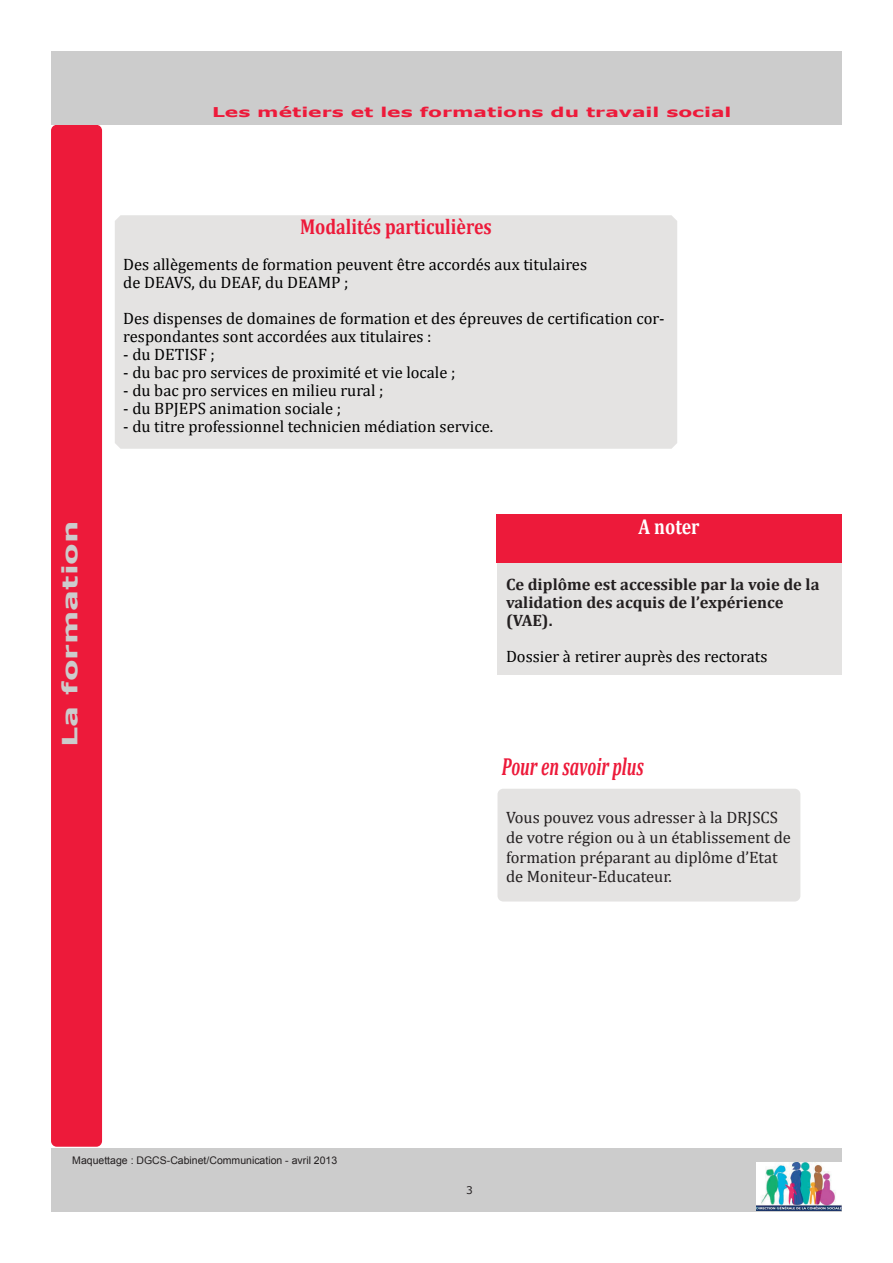
<style>
.page{position:relative;width:893px;height:1263px;background:#fff}
.page>*{position:absolute;margin:0;border:0;box-sizing:border-box;transform-origin:0 0}
.t1{font:italic 700 24.75px "Cambria";color:#ed1a3a;scale:.67 1}
.t2{font:700 21.6px "Cambria";color:#ed1a3a;scale:.83 1}
.t3{font:700 21.6px "Cambria";color:#fff;scale:.83 1}
.t4{font:700 21px "Verdana";color:#ccc;scale:1.5 1}
.t5{font:16.5px/18px "Cambria";color:#000}
.t6{font:16.5px/19.8px "Cambria";color:#231f20}
.t7{font:700 16.5px/18px "Cambria";color:#231f20}
.t8{font:700 13.5px "Verdana";color:#ed1a3a;scale:1.5 1}
.t9{font:10.5px "Arial";color:#231f20}
.t10{font:10.5px "Verdana";color:#231f20}
</style>
<div class="page">
<div style="left:51px;top:125px;width:51px;height:1022px;background:#ed1a3a;border-radius:6px"></div>
<div style="left:497px;top:789px;width:303px;height:112px;background:#e4e3e2;border-radius:6px"></div>
<div style="left:115px;top:215px;width:562px;height:234px;background:#e4e3e2"></div>
<div style="left:497px;top:558px;width:345px;height:116px;background:#e4e3e2"></div>
<div style="left:496px;top:514px;width:346px;height:49px;background:#ed1a3a"></div>
<div style="left:51px;top:51px;width:791px;height:73px;background:#ccc"></div>
<div style="left:51px;top:1148px;width:791px;height:64px;background:#ccc"></div>
<img style="left:757px;top:1162px;width:85px;height:49px">
<p class="t8" style="left:212px;top:103px;width:348px">Les métiers et les formations du travail social</p>
<p class="t4" style="left:56px;top:747px;width:152px;rotate:-90deg">La formation</p>
<h2 class="t2" style="left:300px;top:214px;width:233px">Modalités particulières</h2>
<p class="t5" style="left:123px;top:255px;width:465px">Des allègements de formation peuvent être accordés aux titulaires de DEAVS, du DEAF, du DEAMP ;</p>
<p class="t5" style="left:123px;top:309px;width:543px">Des dispenses de domaines de formation et des épreuves de certification cor&shy;respondantes sont accordées aux titulaires :</p>
<p class="t5" style="left:123px;top:345px;width:93px">- du DETISF ;</p>
<p class="t5" style="left:123px;top:363px;width:334px">- du bac pro services de proximité et vie locale ;</p>
<p class="t5" style="left:123px;top:381px;width:262px">- du bac pro services en milieu rural ;</p>
<p class="t5" style="left:123px;top:399px;width:219px">- du BPJEPS animation sociale ;</p>
<p class="t5" style="left:123px;top:417px;width:371px">- du titre professionnel technicien médiation service.</p>
<h2 class="t3" style="left:639px;top:513px;width:75px">A noter</h2>
<p class="t7" style="left:506px;top:575px;width:315px">Ce diplôme est accessible par la voie de la validation des acquis de l’expérience (VAE).</p>
<p class="t5" style="left:506px;top:647px;width:263px">Dossier à retirer auprès des rectorats</p>
<h1 class="t1" style="left:502px;top:751px;width:213px">Pour en savoir plus</h1>
<p class="t6" style="left:506px;top:807px;width:286px">Vous pouvez vous adresser à la DRJSCS de votre région ou à un établissement de formation préparant au diplôme d’Etat de Moniteur-Educateur.</p>
<p class="t9" style="left:72px;top:1155px;width:266px">Maquettage : DGCS-Cabinet/Communication - avril 2013</p>
<p class="t10" style="left:466px;top:1183px;width:8px">3</p>
</div>
